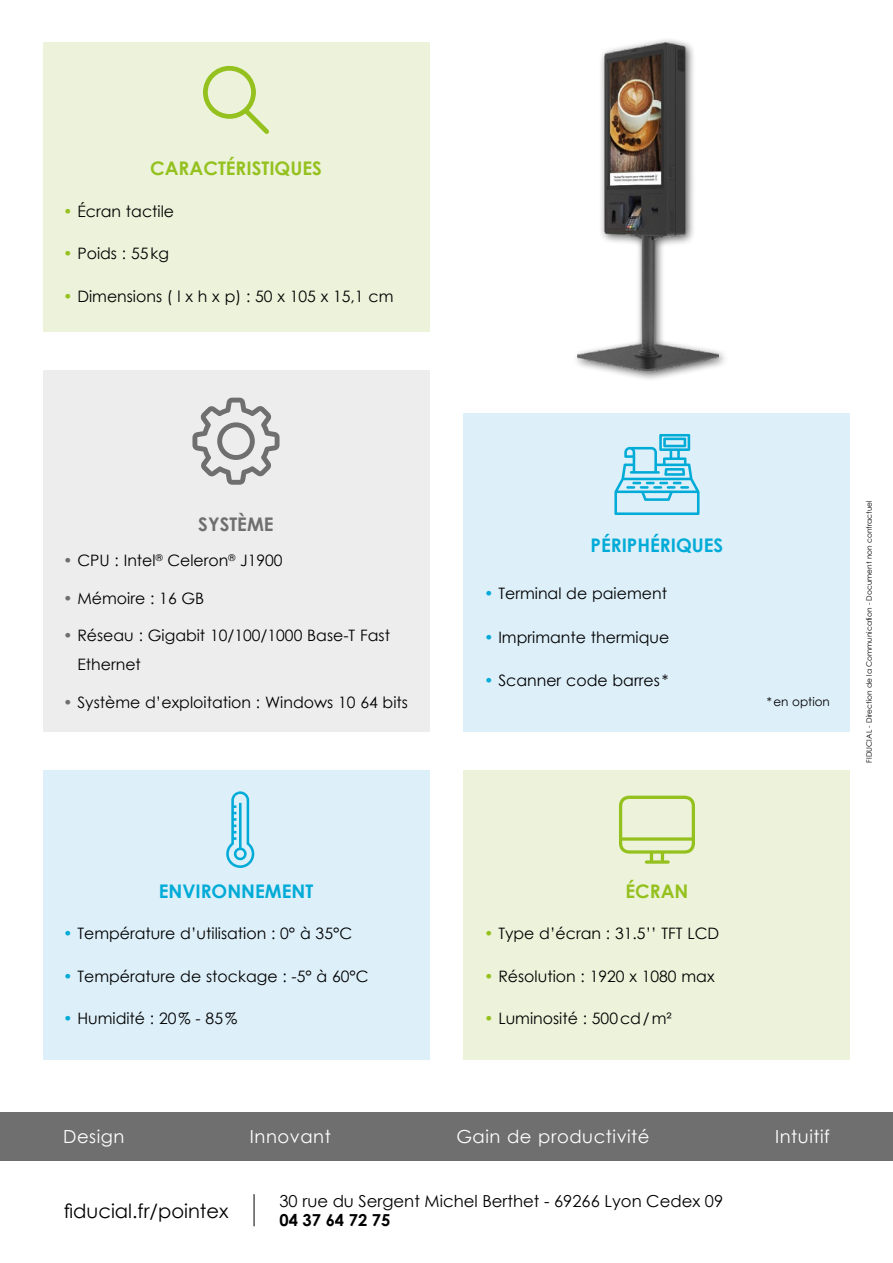
<style>
.page{position:relative;width:893px;height:1263px;background:#fff}
.page>*{position:absolute;margin:0;border:0;box-sizing:border-box;transform-origin:0 0}
.t1{font:19.5px "Century Gothic";color:#000}
.t2{font:700 18.75px "Century Gothic";color:#00abd7}
.t3{font:700 18.75px "Century Gothic";color:#95c11f}
.t4{font:700 18.75px "Century Gothic";color:#706f6f}
.t5{font:18px "Century Gothic";letter-spacing:.03em;color:#fff}
.t6{font:16.5px "Century Gothic";color:#000}
.t7{font:700 16.5px "Century Gothic";color:#000}
.t8{font:15.75px/29.1px "Century Gothic";color:#000}
.t9{font:12px "Century Gothic";color:#000}
.t10{font:7.5px "Century Gothic";color:#000}
.s1{color:#95c11f}
.s2{color:#706f6f}
.s3{color:#00abd7}
</style>
<div class="page">
<div style="left:0;top:1112px;width:893px;height:49px;background:#706f6f"></div>
<div style="left:43px;top:370px;width:386px;height:362px;background:#ededed"></div>
<svg style="left:192px;top:398px;width:88px;height:87px"></svg>
<div style="left:43px;top:43px;width:386px;height:289px;background:#ecf3da"></div>
<svg style="left:203px;top:66px;width:66px;height:68px"></svg>
<div style="left:43px;top:770px;width:386px;height:289px;background:#ddeff9"></div>
<svg style="left:226px;top:791px;width:28px;height:77px"></svg>
<div style="left:463px;top:770px;width:387px;height:289px;background:#ecf3da"></div>
<svg style="left:619px;top:796px;width:76px;height:68px"></svg>
<hr style="left:254px;top:1194px;width:1px;height:32px;background:#000">
<div style="left:463px;top:413px;width:387px;height:319px;background:#ddeff9"></div>
<svg style="left:614px;top:434px;width:85px;height:81px"></svg>
<div style="left:572px;top:37px;width:157px;height:345px;background:#000;opacity:.65"></div>
<img style="left:577px;top:43px;width:141px;height:327px">
<p class="t3" style="left:150px;top:154px;width:173px">CARACTÉRISTIQUES</p>
<p class="t8" style="left:63px;top:197px;width:113px"><span class="s1">•</span> Écran tactile</p>
<p class="t8" style="left:63px;top:239px;width:107px"><span class="s1">•</span> Poids : 55kg</p>
<p class="t8" style="left:63px;top:281px;width:332px"><span class="s1">•</span> Dimensions ( l x h x p) : 50 x 105 x 15,1 cm</p>
<p class="t4" style="left:198px;top:509px;width:77px">SYSTÈME</p>
<p class="t8" style="left:63px;top:545px;width:221px"><span class="s2">•</span> CPU : Intel<sup>®</sup> Celeron<sup>®</sup> J1900</p>
<p class="t8" style="left:63px;top:583px;width:143px"><span class="s2">•</span> Mémoire : 16 GB</p>
<p class="t8" style="left:77px;top:621px;width:314px;text-indent:-14px"><span class="s2">•</span> Réseau : Gigabit 10/100/1000 Base-T Fast<br>Ethernet</p>
<p class="t8" style="left:63px;top:687px;width:346px"><span class="s2">•</span> Système d’exploitation : Windows 10 64 bits</p>
<p class="t2" style="left:591px;top:531px;width:134px">PÉRIPHÉRIQUES</p>
<p class="t8" style="left:484px;top:579px;width:184px"><span class="s3">•</span> Terminal de paiement</p>
<p class="t8" style="left:484px;top:622px;width:187px"><span class="s3">•</span> Imprimante thermique</p>
<p class="t8" style="left:484px;top:666px;width:186px"><span class="s3">•</span> Scanner code barres *</p>
<p class="t9" style="left:767px;top:693px;width:65px">*en option</p>
<p class="t10" style="left:864px;top:763px;width:264px;rotate:-90deg">FIDUCIAL - Direction de la Communication - Document non contractuel</p>
<p class="t2" style="left:159px;top:877px;width:156px">ENVIRONNEMENT</p>
<p class="t8" style="left:63px;top:918px;width:291px"><span class="s3">•</span> Température d’utilisation : 0° à 35°C</p>
<p class="t8" style="left:63px;top:961px;width:307px"><span class="s3">•</span> Température de stockage : -5° à 60°C</p>
<p class="t8" style="left:63px;top:1004px;width:176px"><span class="s3">•</span> Humidité : 20% - 85%</p>
<p class="t3" style="left:625px;top:877px;width:64px">ÉCRAN</p>
<p class="t8" style="left:484px;top:918px;width:237px"><span class="s1">•</span> Type d’écran : 31.5’’ TFT LCD</p>
<p class="t8" style="left:484px;top:961px;width:232px"><span class="s1">•</span> Résolution : 1920 x 1080 max</p>
<p class="t8" style="left:484px;top:1004px;width:189px"><span class="s1">•</span> Luminosité : 500cd/m²</p>
<p class="t5" style="left:63px;top:1124px;width:63px">Design</p>
<p class="t5" style="left:250px;top:1124px;width:82px">Innovant</p>
<p class="t5" style="left:456px;top:1124px;width:195px">Gain de productivité</p>
<p class="t5" style="left:775px;top:1124px;width:56px">Intuitif</p>
<p class="t1" style="left:64px;top:1197px;width:166px">fiducial.fr/pointex</p>
<p class="t6" style="left:279px;top:1189px;width:445px">30 rue du Sergent Michel Berthet - 69266 Lyon Cedex 09</p>
<p class="t7" style="left:279px;top:1208px;width:112px">04 37 64 72 75</p>
</div>
